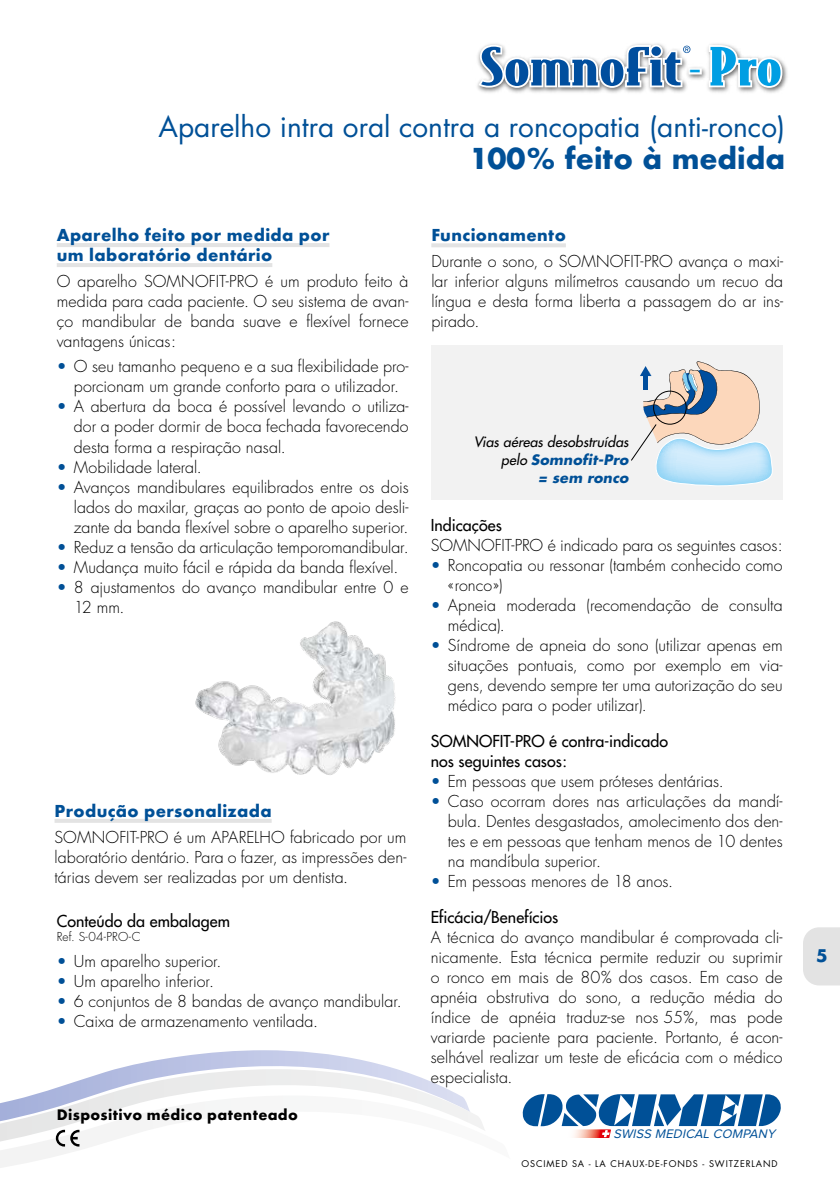
<style>
.page{position:relative;width:840px;height:1191px;background:#fff}
.page>*{position:absolute;margin:0;border:0;box-sizing:border-box;transform-origin:0 0}
.t1{font:900 50px "Bodega Serif";letter-spacing:.01em;color:#004e9e;scale:1.25 1}
.t2{font:28px "Futura LT";color:#005097}
.t3{font:700 28px "Futura";color:#005097}
.t4{font:700 17px "Futura";color:#005097}
.t5{font:300 16px/20px "Futura LT";color:#000;text-align:justify}
.t6{font:16px/20px "Futura LT";letter-spacing:.005em;color:#000}
.t7{font:700 16px/20px "Futura";letter-spacing:.025em;color:#005097}
.t8{font:italic 14px/18px "Futura LT";color:#000;text-align:right}
.t9{font:700 14px "Futura";letter-spacing:.03em;color:#000}
.t10{font:italic 700 14px "Futura LT";letter-spacing:.01em;color:#005097}
.t11{font:italic 12.8px "Proxima Nova";color:#005097}
.t12{font:300 12px "Futura LT";letter-spacing:.005em;color:#000}
.t13{font:9px "Futura LT";letter-spacing:.1em;color:#000}
.s1{font-family:"Bodega Serif Black Oldstyle";font-weight:400}
.s2{font-size:38.8px}
.s3{color:#005097}
.s4{font-weight:700;color:#005097}
</style>
<div class="page">
<svg style="left:117px;top:1050px;width:279px;height:19px"></svg>
<svg style="left:33px;top:1069px;width:426px;height:26px"></svg>
<svg style="left:0;top:1095px;width:484px;height:73px"></svg>
<div style="left:431px;top:345px;width:351px;height:155px;background:#f2f2f2"></div>
<img style="left:479px;top:48px;width:309px;height:45px">
<svg style="left:706px;top:44px;width:77px;height:46px"></svg>
<svg style="left:477px;top:43px;width:213px;height:47px"></svg>
<svg style="left:56px;top:1129px;width:23px;height:17px"></svg>
<svg style="left:631px;top:361px;width:141px;height:125px"></svg>
<img style="left:195px;top:621px;width:201px;height:154px">
<svg style="left:522px;top:1094px;width:258px;height:44px"></svg>
<hr style="left:57px;top:243px;width:272px;height:4px;background:#e3e3e3">
<hr style="left:57px;top:263px;width:215px;height:4px;background:#e3e3e3">
<hr style="left:431px;top:243px;width:134px;height:4px;background:#e3e3e3">
<hr style="left:55px;top:819px;width:216px;height:4px;background:#e3e3e3">
<div style="left:803px;top:927px;width:36px;height:58px;background:#e3e3e3"></div>
<h1 class="t1" style="left:480px;top:33px;width:243px">Somno<span class="s1">F</span>it <span class="s2">-</span> Pro</h1>
<p class="t2" style="left:158px;top:108px;width:628px">Aparelho intra oral contra a roncopatia (anti-ronco)</p>
<p class="t3" style="left:469px;top:138px;width:317px">100% feito à medida</p>
<p class="t7" style="left:57px;top:225px;width:274px">Aparelho feito por medida por um laboratório dentário</p>
<p class="t5" style="left:57px;top:271px;width:353px">O aparelho SOMNOFIT-PRO é um produto feito à medida para cada paciente. O seu sistema de avan&shy;ço mandibular de banda suave e flexível fornece vantagens únicas:</p>
<p class="t5" style="left:57px;top:357px;width:353px;text-align:center"><span class="s3">•</span> O seu tamanho pequeno e a sua flexibilidade pro&shy;porcionam um grande conforto para o utilizador.</p>
<p class="t5" style="left:74px;top:397px;width:336px;text-indent:-17px"><span class="s3">•</span> A abertura da boca é possível levando o utiliza&shy;dor a poder dormir de boca fechada favorecendo desta forma a respiração nasal.</p>
<p class="t5" style="left:57px;top:457px;width:146px"><span class="s3">•</span> Mobilidade lateral.</p>
<p class="t5" style="left:74px;top:477px;width:336px;text-indent:-17px"><span class="s3">•</span> Avanços mandibulares equilibrados entre os dois lados do maxilar, graças ao ponto de apoio desli&shy;zante da banda flexível sobre o aparelho superior.</p>
<p class="t5" style="left:57px;top:537px;width:353px"><span class="s3">•</span> Reduz a tensão da articulação temporomandibular.</p>
<p class="t5" style="left:57px;top:557px;width:343px"><span class="s3">•</span> Mudança muito fácil e rápida da banda flexível.</p>
<p class="t5" style="left:74px;top:577px;width:336px;text-indent:-17px"><span class="s3">•</span> 8 ajustamentos do avanço mandibular entre 0 e<br>12 mm.</p>
<p class="t7" style="left:55px;top:800px;width:218px">Produção personalizada</p>
<p class="t5" style="left:55px;top:827px;width:353px">SOMNOFIT-PRO é um APARELHO fabricado por um laboratório dentário. Para o fazer, as impressões den&shy;tárias devem ser realizadas por um dentista.</p>
<p class="t6" style="left:57px;top:911px;width:175px">Conteúdo da embalagem</p>
<p class="t12" style="left:57px;top:929px;width:85px">Ref. S-04-PRO-C</p>
<p class="t5" style="left:57px;top:951px;width:166px"><span class="s3">•</span> Um aparelho superior.</p>
<p class="t5" style="left:57px;top:971px;width:159px"><span class="s3">•</span> Um aparelho inferior.</p>
<p class="t5" style="left:57px;top:991px;width:346px"><span class="s3">•</span> 6 conjuntos de 8 bandas de avanço mandibular.</p>
<p class="t5" style="left:57px;top:1011px;width:262px"><span class="s3">•</span> Caixa de armazenamento ventilada.</p>
<p class="t9" style="left:57px;top:1105px;width:242px">Dispositivo médico patenteado</p>
<p class="t7" style="left:431px;top:225px;width:136px">Funcionamento</p>
<p class="t5" style="left:431px;top:252px;width:353px">Durante o sono, o SOMNOFIT-PRO avança o maxi&shy;lar inferior alguns milímetros causando um recuo da língua e desta forma liberta a passagem do ar ins&shy;pirado.</p>
<p class="t8" style="left:473px;top:433px;width:156px">Vias aéreas desobstruídas pelo <span class="s4">Somnofit-Pro</span></p>
<p class="t10" style="left:537px;top:468px;width:92px">= sem ronco</p>
<p class="t6" style="left:430px;top:515px;width:73px">Indicações</p>
<p class="t5" style="left:430px;top:535px;width:353px">SOMNOFIT-PRO é indicado para os seguintes casos:</p>
<p class="t5" style="left:447px;top:555px;width:336px;text-indent:-17px"><span class="s3">•</span> Roncopatia ou ressonar (também conhecido como «ronco»)</p>
<p class="t5" style="left:447px;top:595px;width:336px;text-indent:-17px"><span class="s3">•</span> Apneia moderada (recomendação de consulta médica).</p>
<p class="t5" style="left:447px;top:635px;width:336px;text-indent:-17px"><span class="s3">•</span> Síndrome de apneia do sono (utilizar apenas em situações pontuais, como por exemplo em via&shy;gens, devendo sempre ter uma autorização do seu médico para o poder utilizar).</p>
<p class="t6" style="left:430px;top:731px;width:239px">SOMNOFIT-PRO é contra-indicado nos seguintes casos:</p>
<p class="t5" style="left:430px;top:771px;width:294px"><span class="s3">•</span> Em pessoas que usem próteses dentárias.</p>
<p class="t5" style="left:447px;top:791px;width:336px;text-indent:-17px"><span class="s3">•</span> Caso ocorram dores nas articulações da mandí&shy;bula. Dentes desgastados, amolecimento dos den&shy;tes e em pessoas que tenham menos de 10 dentes na mandíbula superior.</p>
<p class="t5" style="left:430px;top:871px;width:244px"><span class="s3">•</span> Em pessoas menores de 18 anos.</p>
<p class="t6" style="left:430px;top:907px;width:129px">Eficácia/Benefícios</p>
<p class="t5" style="left:430px;top:927px;width:353px">A técnica do avanço mandibular é comprovada cli&shy;nicamente. Esta técnica permite reduzir ou suprimir o ronco em mais de 80% dos casos. Em caso de apnéia obstrutiva do sono, a redução média do índice de apnéia traduz-se nos 55%, mas pode variarde paciente para paciente. Portanto, é acon&shy;selhável realizar um teste de eficácia com o médico especialista.</p>
<p class="t11" style="left:613px;top:1127px;width:166px">SWISS MEDICAL COMPANY</p>
<p class="t13" style="left:521px;top:1158px;width:257px">OSCIMED SA - LA CHAUX-DE-FONDS - SWITZERLAND</p>
<p class="t4" style="left:815px;top:943px;width:13px">5</p>
</div>
